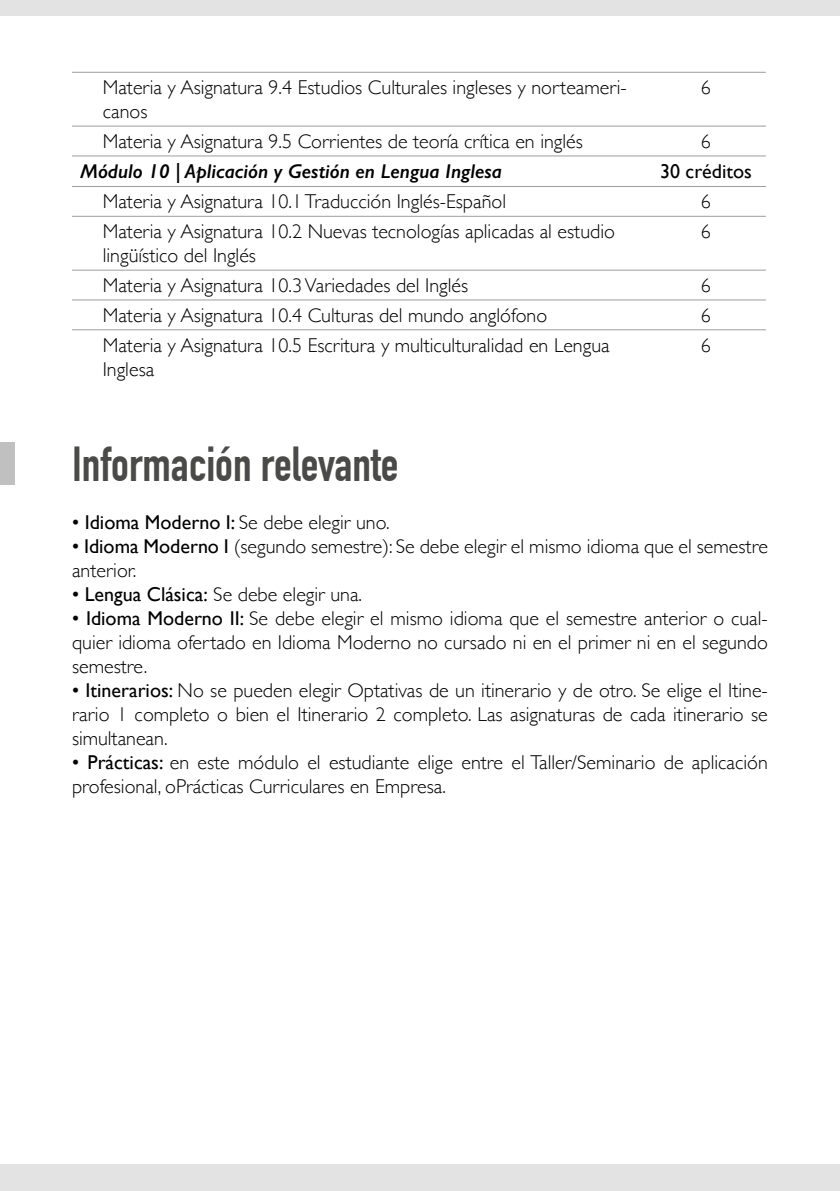
<style>
.page{position:relative;width:840px;height:1191px;background:#fff}
.page>*{position:absolute;margin:0;border:0;box-sizing:border-box;transform-origin:0 0}
.t1{font:700 48px "DIN Condensed";color:#4a4a49}
.t2{font:300 20px/24px "Gill Sans";color:#000}
.t3{font:italic 600 20px "Gill Sans";color:#000}
.t4{font:20px "Gill Sans";color:#000}
.s1{font-weight:300}
.s2{font-weight:400}
</style>
<div class="page">
<hr style="left:72px;top:72px;width:573px;height:1px;background:#9d9d9c">
<hr style="left:645px;top:72px;width:120px;height:1px;background:#9d9d9c">
<hr style="left:72px;top:126px;width:573px;height:1px;background:#9d9d9c">
<hr style="left:645px;top:126px;width:120px;height:1px;background:#9d9d9c">
<hr style="left:72px;top:156px;width:573px;height:1px;background:#9d9d9c">
<hr style="left:645px;top:156px;width:120px;height:1px;background:#9d9d9c">
<hr style="left:72px;top:186px;width:573px;height:1px;background:#9d9d9c">
<hr style="left:645px;top:186px;width:120px;height:1px;background:#9d9d9c">
<hr style="left:72px;top:216px;width:573px;height:1px;background:#9d9d9c">
<hr style="left:645px;top:216px;width:120px;height:1px;background:#9d9d9c">
<hr style="left:72px;top:270px;width:573px;height:1px;background:#9d9d9c">
<hr style="left:645px;top:270px;width:120px;height:1px;background:#9d9d9c">
<hr style="left:72px;top:300px;width:573px;height:1px;background:#9d9d9c">
<hr style="left:645px;top:300px;width:120px;height:1px;background:#9d9d9c">
<hr style="left:72px;top:329px;width:573px;height:1px;background:#9d9d9c">
<hr style="left:645px;top:329px;width:120px;height:1px;background:#9d9d9c">
<div style="left:0;top:442px;width:15px;height:43px;background:#c1c0c0"></div>
<div style="left:0;top:1164px;width:839px;height:27px;background:#e3e3e3"></div>
<div style="left:0;top:0;width:839px;height:16px;background:#e3e3e3"></div>
<p class="t2" style="left:103px;top:75px;width:525px">Materia y Asignatura 9.4 Estudios Culturales ingleses y norteameri&shy;canos</p>
<p class="t2" style="left:700px;top:75px;width:11px">6</p>
<p class="t2" style="left:103px;top:128px;width:481px">Materia y Asignatura 9.5 Corrientes de teoría crítica en inglés</p>
<p class="t2" style="left:700px;top:128px;width:11px">6</p>
<p class="t3" style="left:80px;top:160px;width:423px">Módulo 10 | Aplicación y Gestión en Lengua Inglesa</p>
<p class="t4" style="left:659px;top:159px;width:93px">30 créditos</p>
<p class="t2" style="left:103px;top:189px;width:404px">Materia y Asignatura 10.1 Traducción Inglés-Español</p>
<p class="t2" style="left:700px;top:189px;width:11px">6</p>
<p class="t2" style="left:103px;top:219px;width:513px">Materia y Asignatura 10.2 Nuevas tecnologías aplicadas al estudio lingüístico del Inglés</p>
<p class="t2" style="left:700px;top:219px;width:11px">6</p>
<p class="t2" style="left:103px;top:272px;width:367px">Materia y Asignatura 10.3 Variedades del Inglés</p>
<p class="t2" style="left:700px;top:272px;width:11px">6</p>
<p class="t2" style="left:103px;top:302px;width:445px">Materia y Asignatura 10.4 Culturas del mundo anglófono</p>
<p class="t2" style="left:700px;top:302px;width:11px">6</p>
<p class="t2" style="left:103px;top:332px;width:508px">Materia y Asignatura 10.5 Escritura y multiculturalidad en Lengua<br>Inglesa</p>
<p class="t2" style="left:700px;top:332px;width:11px">6</p>
<h1 class="t1" style="left:72px;top:436px;width:328px">Información relevante</h1>
<p class="t4" style="left:72px;top:511px;width:319px">• Idioma Moderno I: <span class="s1">Se debe elegir uno.</span></p>
<p class="t2" style="left:72px;top:534px;width:697px"><span class="s2">• Idioma Moderno I</span> (segundo semestre): Se debe elegir el mismo idioma que el semestre anterior.</p>
<p class="t2" style="left:72px;top:582px;width:291px"><span class="s2">• Lengua Clásica:</span> Se debe elegir una.</p>
<p class="t2" style="left:72px;top:606px;width:697px;text-align:justify"><span class="s2">• Idioma Moderno II:</span> Se debe elegir el mismo idioma que el semestre anterior o cual&shy;quier idioma ofertado en Idioma Moderno no cursado ni en el primer ni en el segundo semestre.</p>
<p class="t2" style="left:72px;top:678px;width:697px;text-align:justify"><span class="s2">• Itinerarios:</span> No se pueden elegir Optativas de un itinerario y de otro. Se elige el Itine&shy;rario 1 completo o bien el Itinerario 2 completo. Las asignaturas de cada itinerario se simultanean.</p>
<p class="t2" style="left:72px;top:750px;width:697px"><span class="s2">• Prácticas:</span> en este módulo el estudiante elige entre el Taller/Seminario de aplicación profesional, oPrácticas Curriculares en Empresa.</p>
</div>
